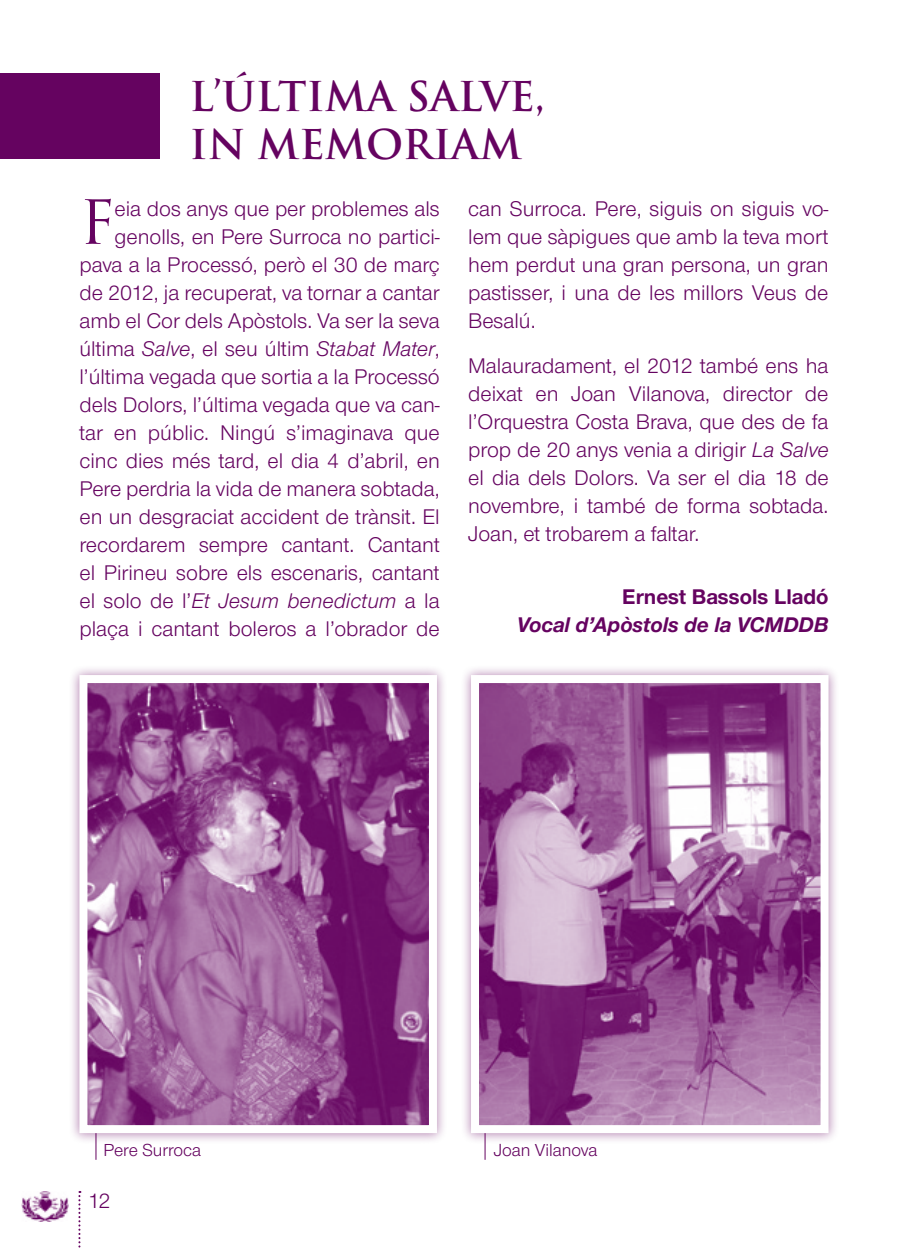
<style>
.page{position:relative;width:908px;height:1248px;background:#fff}
.page>*{position:absolute;margin:0;border:0;box-sizing:border-box;transform-origin:0 0}
.t1{font:59.2px "Trajan Pro";color:#650360}
.t2{font:700 40px/48px "Trajan Pro";color:#650360}
.t3{font:22px/28px "Nimbus Sans Novus T";color:#650360;text-align:justify}
.t4{font:italic 700 22px "Nimbus Sans Novus T";color:#650360}
.t5{font:700 22px "Nimbus Sans Novus T";color:#650360}
.t6{font:18px "Nimbus Sans Novus T";color:#650360}
.s1{font-style:italic}
</style>
<div class="page">
<svg style="left:78px;top:1191px;width:2px;height:57px"></svg>
<img style="left:21px;top:1191px;width:47px;height:30px">
<div style="left:0;top:73px;width:159px;height:86px;background:#650360"></div>
<hr style="left:484px;top:1053px;width:1px;height:106px;background:#650360">
<hr style="left:95px;top:1053px;width:1px;height:106px;background:#650360">
<div style="left:68px;top:664px;width:379px;height:479px;background:#650360;opacity:.5"></div>
<svg style="left:75px;top:671px;width:366px;height:465px;background:#9e619b"></svg>
<div style="left:460px;top:664px;width:378px;height:479px;background:#650360;opacity:.5"></div>
<svg style="left:467px;top:671px;width:365px;height:465px;background:#a872a5"></svg>
<h2 class="t2" style="left:189px;top:73px;width:356px">L’ÚLTIMA SALVE,<br>IN MEMORIAM</h2>
<h1 class="t1" style="left:79px;top:185px;width:37px">F</h1>
<p class="t3" style="left:79px;top:194px;width:362px;text-align:right">eia dos anys que per problemes als genolls, en Pere Surroca no partici&shy;pava a la Processó, però el 30 de març de 2012, ja recuperat, va tornar a cantar amb el Cor dels Apòstols. Va ser la seva última <span class="s1">Salve</span>, el seu últim <span class="s1">Stabat Mater</span>, l’última vegada que sortia a la Processó dels Dolors, l’última vegada que va can&shy;tar en públic. Ningú s’imaginava que cinc dies més tard, el dia 4 d’abril, en Pere perdria la vida de manera sobtada, en un desgraciat accident de trànsit. El recordarem sempre cantant. Cantant el Pirineu sobre els escenaris, cantant el solo de l’<span class="s1">Et Jesum benedictum</span> a la plaça i cantant boleros a l’obrador de</p>
<p class="t3" style="left:468px;top:194px;width:362px">can Surroca. Pere, siguis on siguis vo&shy;lem que sàpigues que amb la teva mort hem perdut una gran persona, un gran pastisser, i una de les millors Veus de Besalú.</p>
<p class="t3" style="left:468px;top:351px;width:362px">Malauradament, el 2012 també ens ha deixat en Joan Vilanova, director de l’Orquestra Costa Brava, que des de fa prop de 20 anys venia a dirigir <span class="s1">La Salve </span>el dia dels Dolors. Va ser el dia 18 de novembre, i també de forma sobtada.<br>Joan, et trobarem a faltar.</p>
<p class="t5" style="left:622px;top:583px;width:208px">Ernest Bassols Lladó</p>
<p class="t4" style="left:516px;top:611px;width:313px">Vocal d’Apòstols de la VCMDDB</p>
<p class="t6" style="left:103px;top:1139px;width:99px">Pere Surroca</p>
<p class="t6" style="left:493px;top:1139px;width:105px">Joan Vilanova</p>
<p class="t3" style="left:88px;top:1186px;width:24px">12</p>
</div>
